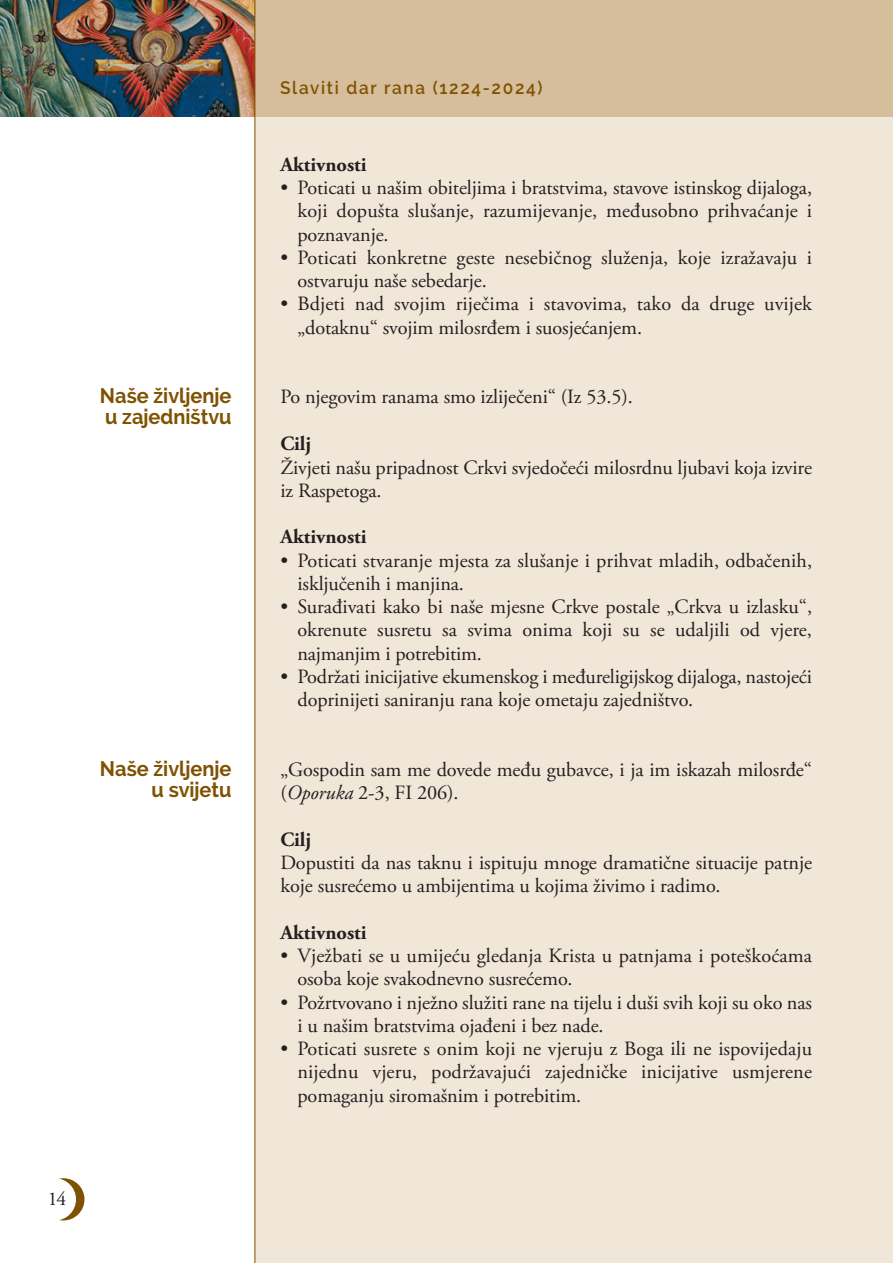
<style>
.page{position:relative;width:893px;height:1263px;background:#fff}
.page>*{position:absolute;margin:0;border:0;box-sizing:border-box;transform-origin:0 0}
.t1{font:700 21px/21px "Raleway";color:#7e5200;scale:.95 1}
.t2{font:20.25px/23.2px "Adobe Garamond Pro";letter-spacing:-.005em;color:#231f20}
.t3{font:700 20.25px "Adobe Garamond Pro";color:#231f20}
.t4{font:19.5px "Adobe Garamond";color:#231f20}
.t5{font:600 18px "Raleway";letter-spacing:.1em;color:#7e5200;scale:.95 1}
.s1{font-family:"Adobe Garamond"}
.s2{font-style:italic}
</style>
<div class="page">
<div style="left:256px;top:0;width:636px;height:1263px;background:#f1e7d8"></div>
<div style="left:255px;top:0;width:637px;height:116px;background:#d6bd9b"></div>
<img style="left:0;top:0;width:254px;height:116px">
<hr style="left:254px;top:0;width:1px;height:1263px;background:#7e5200">
<div style="left:42px;top:1178px;width:42px;height:42px;background:#7e5200;border-radius:50%"></div>
<div style="left:34px;top:1178px;width:42px;height:42px;background:#fff;border-radius:50%"></div>
<p class="t1" style="left:100px;top:387px;width:140px">Naše življenje u zajedništvu</p>
<p class="t1" style="left:100px;top:761px;width:140px;text-align:right">Naše življenje u svijetu</p>
<p class="t4" style="left:48px;top:1191px;width:20px">14</p>
<p class="t5" style="left:280px;top:80px;width:278px">Slaviti dar rana (1224-2024)</p>
<p class="t3" style="left:280px;top:152px;width:88px">Aktivnosti</p>
<p class="t2" style="left:297px;top:178px;width:516px;text-align:justify;text-indent:-17px"><span class="s1">•</span> Poticati u našim obiteljima i bratstvima, stavove istinskog dijaloga, koji dopušta slušanje, razumijevanje, međusobno prihvaćanje i poznavanje.</p>
<p class="t2" style="left:297px;top:248px;width:516px;text-indent:-17px"><span class="s1">•</span> Poticati konkretne geste nesebičnog služenja, koje izražavaju i ostvaruju naše sebedarje.</p>
<p class="t2" style="left:297px;top:294px;width:516px;text-indent:-17px"><span class="s1">•</span> Bdjeti nad svojim riječima i stavovima, tako da druge uvijek „dotaknu“ svojim milosrđem i suosjećanjem.</p>
<p class="t2" style="left:280px;top:387px;width:354px">Po njegovim ranama smo izliječeni“ (Iz 53.5).</p>
<p class="t3" style="left:280px;top:431px;width:32px">Cilj</p>
<p class="t2" style="left:280px;top:457px;width:533px">Živjeti našu pripadnost Crkvi svjedočeći milosrdnu ljubavi koja izvire iz Raspetoga.</p>
<p class="t3" style="left:280px;top:524px;width:88px">Aktivnosti</p>
<p class="t2" style="left:297px;top:550px;width:516px;text-indent:-17px"><span class="s1">•</span> Poticati stvaranje mjesta za slušanje i prihvat mladih, odbačenih, isključenih i manjina.</p>
<p class="t2" style="left:297px;top:597px;width:516px;text-align:justify;text-indent:-17px"><span class="s1">•</span> Surađivati kako bi naše mjesne Crkve postale „Crkva u izlasku“, okrenute susretu sa svima onima koji su se udaljili od vjere, najmanjim i potrebitim.</p>
<p class="t2" style="left:297px;top:667px;width:516px;text-indent:-17px"><span class="s1">•</span> Podržati inicijative ekumenskog i međureligijskog dijaloga, nastojeći doprinijeti saniranju rana koje ometaju zajedništvo.</p>
<p class="t2" style="left:280px;top:760px;width:533px">„Gospodin sam me dovede među gubavce, i ja im iskazah milosrđe“ (<span class="s2">Oporuka</span> 2-3, FI 206).</p>
<p class="t3" style="left:280px;top:827px;width:32px">Cilj</p>
<p class="t2" style="left:280px;top:853px;width:533px">Dopustiti da nas taknu i ispituju mnoge dramatične situacije patnje koje susrećemo u ambijentima u kojima živimo i radimo.</p>
<p class="t3" style="left:280px;top:920px;width:88px">Aktivnosti</p>
<p class="t2" style="left:297px;top:946px;width:516px;text-indent:-17px"><span class="s1">•</span> Vježbati se u umijeću gledanja Krista u patnjama i poteškoćama osoba koje svakodnevno susrećemo.</p>
<p class="t2" style="left:297px;top:993px;width:516px;text-indent:-17px"><span class="s1">•</span> Požrtvovano i nježno služiti rane na tijelu i duši svih koji su oko nas i u našim bratstvima ojađeni i bez nade.</p>
<p class="t2" style="left:297px;top:1039px;width:516px;text-align:justify;text-indent:-17px"><span class="s1">•</span> Poticati susrete s onim koji ne vjeruju z Boga ili ne ispovijedaju nijednu vjeru, podržavajući zajedničke inicijative usmjerene pomaganju siromašnim i potrebitim.</p>
</div>
